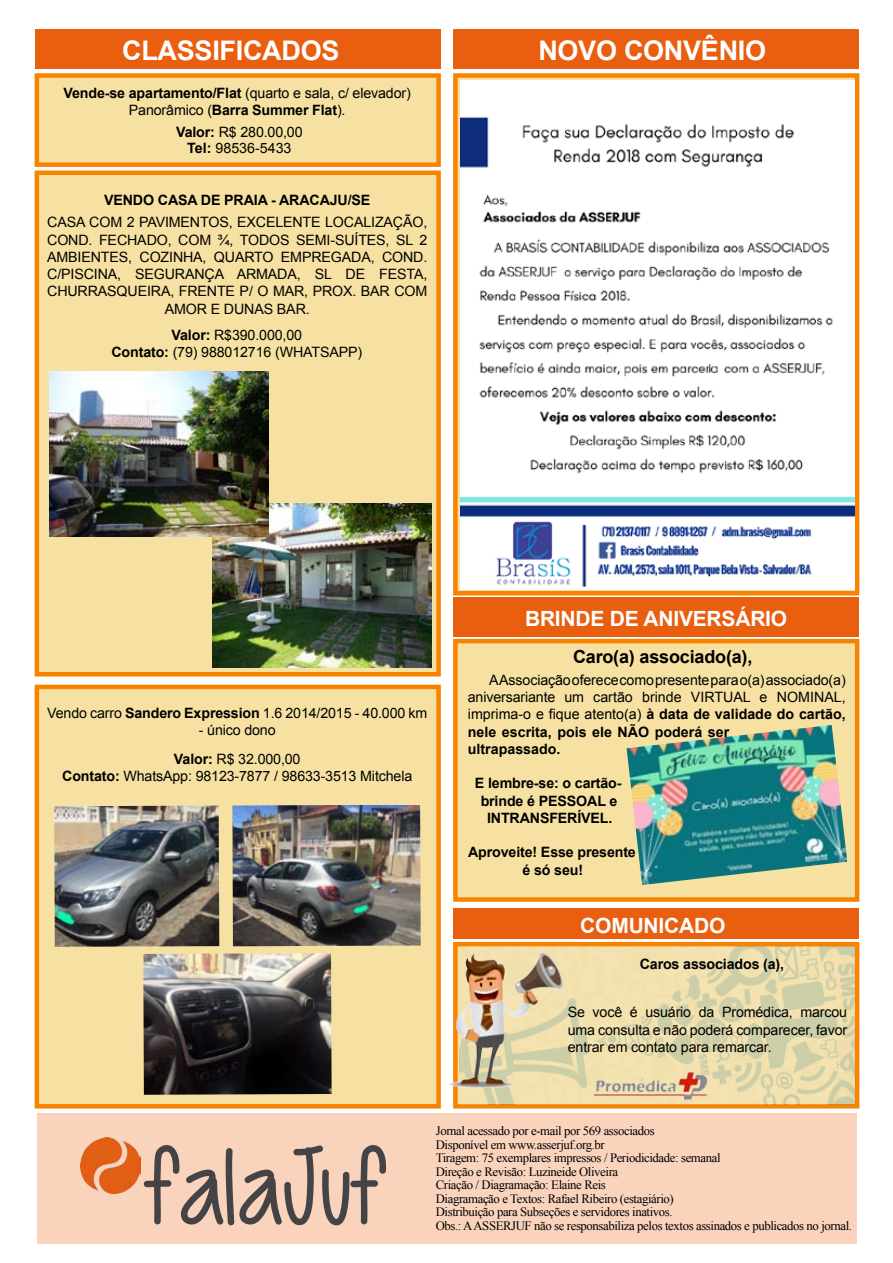
<style>
.page{position:relative;width:893px;height:1263px;background:#fff}
.page>*{position:absolute;margin:0;border:0;box-sizing:border-box;transform-origin:0 0}
.t1{font:108px "Cutie Patootie";letter-spacing:-.01em;color:#444446}
.t2{font:700 27px "Arial";letter-spacing:-.01em;color:#fff}
.t3{font:700 21px "Arial";letter-spacing:-.01em;color:#fff}
.t4{font:700 18px "Arial";letter-spacing:-.01em;color:#000}
.t5{font:14.25px/17.2px "Arial";letter-spacing:-.01em;color:#000;text-align:center}
.t6{font:700 14.25px/17.2px "Arial";letter-spacing:-.01em;color:#000;text-align:center}
.t7{font:12.75px/13.5px "Times New Roman";letter-spacing:-.03em;color:#000}
.s1{font-weight:400}
.s2{font-weight:700}
</style>
<div class="page">
<div style="left:453px;top:942px;width:406px;height:166px;background:#f7e1a2;border:4px solid #f78300"></div>
<div style="left:38px;top:1113px;width:819px;height:130px;background:#fad3bd"></div>
<div style="left:36px;top:29px;width:405px;height:40px;background:#e95e0f"></div>
<div style="left:454px;top:29px;width:405px;height:40px;background:#e95e0f"></div>
<div style="left:454px;top:597px;width:405px;height:40px;background:#e95e0f"></div>
<div style="left:454px;top:908px;width:405px;height:30px;background:#e95e0f"></div>
<img style="left:80px;top:1137px;width:61px;height:57px">
<div style="left:35px;top:73px;width:406px;height:94px;background:#f7e1a2;border:4px solid #f78300"></div>
<div style="left:453px;top:73px;width:406px;height:522px;background:linear-gradient(to right,#f7e1a2,#f7e1a2);border:4px solid #f78300"></div>
<div style="left:453px;top:639px;width:406px;height:263px;background:#f7e1a2;border:4px solid #f78300"></div>
<div style="left:35px;top:171px;width:406px;height:505px;background:#f7e1a2;border:4px solid #f78300"></div>
<div style="left:35px;top:685px;width:406px;height:423px;background:#f7e1a2;border:4px solid #f78300"></div>
<img style="left:54px;top:805px;width:165px;height:142px">
<img style="left:232px;top:805px;width:189px;height:141px">
<img style="left:143px;top:953px;width:189px;height:142px">
<img style="left:461px;top:80px;width:393px;height:510px">
<img style="left:627px;top:725px;width:220px;height:160px">
<img style="left:460px;top:946px;width:394px;height:158px">
<img style="left:449px;top:948px;width:119px;height:141px">
<img style="left:591px;top:1062px;width:121px;height:45px">
<img style="left:213px;top:503px;width:219px;height:164px">
<img style="left:49px;top:372px;width:219px;height:164px">
<h2 class="t2" style="left:122px;top:32px;width:219px">CLASSIFICADOS</h2>
<h2 class="t2" style="left:538px;top:32px;width:229px">NOVO CONVÊNIO</h2>
<p class="t6" style="left:64px;top:84px;width:349px">Vende-se apartamento/Flat <span class="s1">(quarto e sala, c/ elevador)<br>Panorâmico (</span>Barra Summer Flat<span class="s1">).</span></p>
<p class="t5" style="left:176px;top:124px;width:128px;line-height:15.8px"><span class="s2">Valor:</span> R$ 280.00,00<br><span class="s2">Tel:</span> 98536-5433</p>
<p class="t6" style="left:104px;top:192px;width:268px">VENDO CASA DE PRAIA - ARACAJU/SE</p>
<p class="t5" style="left:47px;top:214px;width:382px">CASA COM 2 PAVIMENTOS, EXCELENTE LOCALIZAÇÃO, COND. FECHADO, COM ¾, TODOS SEMI-SUÍTES, SL 2<br>AMBIENTES, COZINHA, QUARTO EMPREGADA, COND.<br>C/PISCINA, SEGURANÇA ARMADA, SL DE FESTA, CHURRASQUEIRA, FRENTE P/ O MAR, PROX. BAR COM AMOR E DUNAS BAR.</p>
<p class="t5" style="left:111px;top:326px;width:252px"><span class="s2">Valor:</span> R$390.000,00<br><span class="s2">Contato:</span> (79) 988012716 (WHATSAPP)</p>
<p class="t5" style="left:47px;top:705px;width:382px">Vendo carro <span class="s2">Sandero Expression</span> 1.6 2014/2015 - 40.000 km</p>
<p class="t5" style="left:174px;top:716px;width:128px;line-height:28.5px">- único dono<br><span class="s2">Valor:</span> R$ 32.000,00</p>
<p class="t5" style="left:62px;top:768px;width:352px"><span class="s2">Contato:</span> WhatsApp: 98123-7877 / 98633-3513 Mitchela</p>
<h3 class="t3" style="left:525px;top:605px;width:264px">BRINDE DE ANIVERSÁRIO</h3>
<p class="t4" style="left:573px;top:644px;width:181px">Caro(a) associado(a),</p>
<p class="t5" style="left:468px;top:671px;width:379px;text-align:left;text-indent:21px">A Associação oferece como presente para o(a) associado(a) aniversariante um cartão brinde VIRTUAL e NOMINAL, imprima-o e fique atento(a) <span class="s2">à data de validade do cartão, nele escrita, pois ele NÃO poderá ser<br>ultrapassado.</span></p>
<p class="t6" style="left:475px;top:775px;width:148px">E lembre-se: o cartão&shy;brinde é PESSOAL e<br>INTRANSFERÍVEL.</p>
<p class="t6" style="left:468px;top:844px;width:169px">Aproveite! Esse presente é só seu!</p>
<h3 class="t3" style="left:580px;top:911px;width:147px">COMUNICADO</h3>
<p class="t6" style="left:640px;top:955px;width:146px">Caros associados (a),</p>
<p class="t5" style="left:568px;top:1004px;width:281px;text-align:justify">Se você é usuário da Promédica, marcou uma consulta e não poderá comparecer, favor entrar em contato para remarcar.</p>
<h1 class="t1" style="left:142px;top:1129px;width:244px">falaJuf</h1>
<p class="t7" style="left:436px;top:1124px;width:418px">Jornal acessado por e-mail por 569 associados<br>Disponível em www.asserjuf.org.br<br>Tiragem: 75 exemplares impressos / Periodicidade: semanal<br>Direção e Revisão: Luzineide Oliveira<br>Criação / Diagramação: Elaine Reis<br>Diagramação e Textos: Rafael Ribeiro (estagiário)<br>Distribuição para Subseções e servidores inativos.<br>Obs.: A ASSERJUF não se responsabiliza pelos textos assinados e publicados no jornal.</p>
</div>
